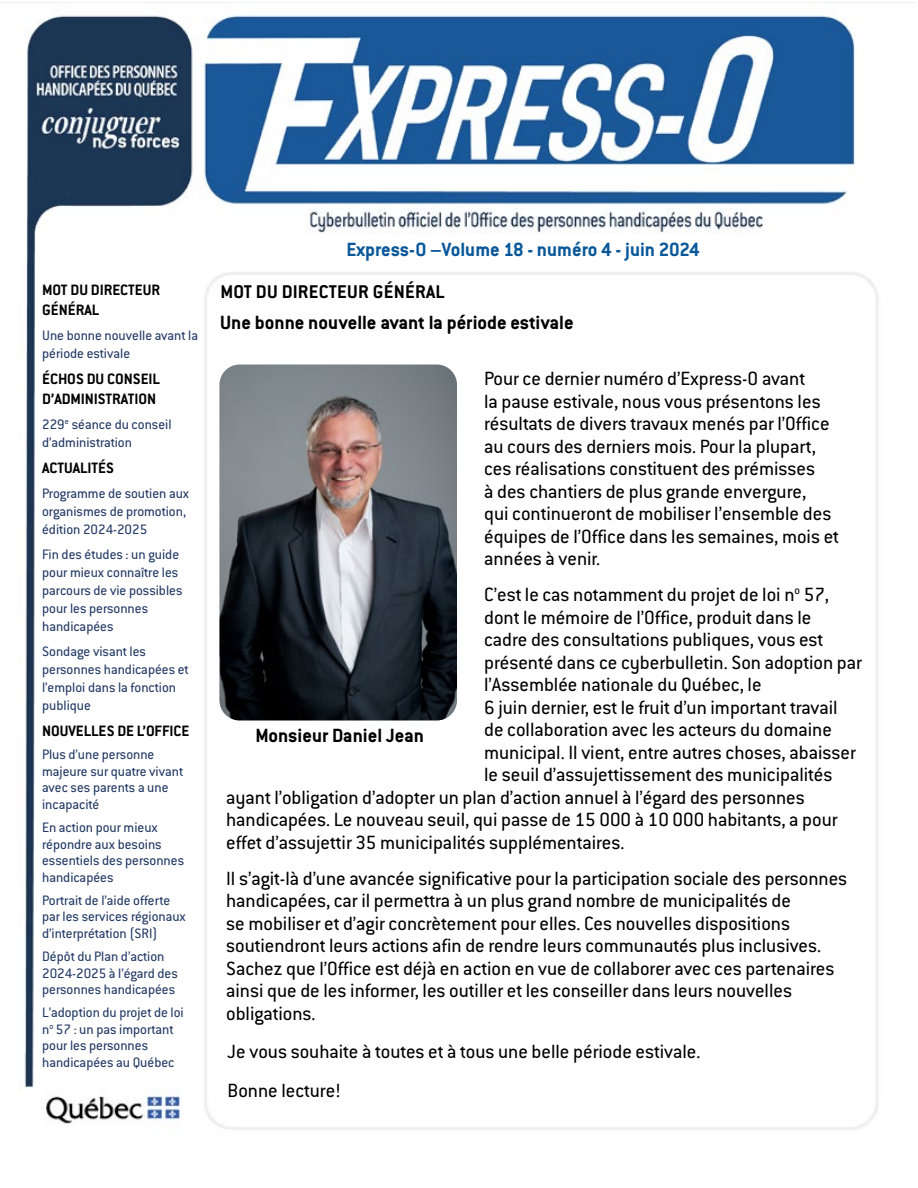
<style>
.page{position:relative;width:918px;height:1188px;background:#fff}
.page>*{position:absolute;margin:0;border:0;box-sizing:border-box;transform-origin:0 0}
.t1{font:21px/22.5px "Conduit ITC";color:#000}
.t2{font:700 21px "Conduit ITC";color:#000}
.t3{font:700 21px "Conduit ITC";color:#085798}
.t4{font:700 20.25px "Conduit ITC";letter-spacing:.015em;color:#000}
.t5{font:700 16.5px/19.8px "Conduit ITC";color:#000}
.t6{font:15px/16.5px "Conduit ITC";color:#213864}
</style>
<div class="page">
<img style="left:0;top:2px;width:916px;height:1128px">
<img style="left:219px;top:364px;width:238px;height:357px">
<p class="t5" style="left:42px;top:280px;width:120px">MOT DU DIRECTEUR<br>GÉNÉRAL</p>
<p class="t6" style="left:42px;top:326px;width:157px;line-height:18px">Une bonne nouvelle avant la période estivale</p>
<p class="t5" style="left:42px;top:369px;width:119px">ÉCHOS DU CONSEIL<br>D’ADMINISTRATION</p>
<p class="t6" style="left:42px;top:415px;width:131px;line-height:18px">229<sup>e</sup> séance du conseil d’administration</p>
<p class="t5" style="left:42px;top:458px;width:73px">ACTUALITÉS</p>
<p class="t6" style="left:42px;top:484px;width:149px;line-height:18px">Programme de soutien aux organismes de promotion, édition 2024-2025</p>
<p class="t6" style="left:42px;top:545px;width:142px;line-height:18px">Fin des études : un guide pour mieux connaître les parcours de vie possibles pour les personnes handicapées</p>
<p class="t6" style="left:42px;top:641px;width:148px;line-height:18px">Sondage visant les personnes handicapées et l’emploi dans la fonction publique</p>
<p class="t5" style="left:42px;top:721px;width:149px">NOUVELLES DE L’OFFICE</p>
<p class="t6" style="left:42px;top:746px;width:142px">Plus d’une personne majeure sur quatre vivant avec ses parents a une incapacité</p>
<p class="t6" style="left:42px;top:819px;width:144px">En action pour mieux répondre aux besoins essentiels des personnes handicapées</p>
<p class="t6" style="left:42px;top:892px;width:145px">Portrait de l’aide offerte par les services régionaux d’interprétation (SRI)</p>
<p class="t6" style="left:42px;top:948px;width:137px">Dépôt du Plan d’action<br>2024-2025 à l’égard des personnes handicapées</p>
<p class="t6" style="left:42px;top:1004px;width:143px">L’adoption du projet de loi n<sup>o</sup> 57 : un pas important pour les personnes handicapées au Québec</p>
<p class="t3" style="left:347px;top:237px;width:355px">Express-O –Volume 18 - numéro 4 - juin 2024</p>
<p class="t4" style="left:220px;top:279px;width:226px">MOT DU DIRECTEUR GÉNÉRAL</p>
<p class="t2" style="left:220px;top:309px;width:355px">Une bonne nouvelle avant la période estivale</p>
<p class="t1" style="left:484px;top:367px;width:356px">Pour ce dernier numéro d’Express-O avant<br>la pause estivale, nous vous présentons les résultats de divers travaux menés par l’Office au cours des derniers mois. Pour la plupart, ces réalisations constituent des prémisses<br>à des chantiers de plus grande envergure,<br>qui continueront de mobiliser l’ensemble des équipes de l’Office dans les semaines, mois et années à venir.</p>
<p class="t1" style="left:484px;top:583px;width:346px">C’est le cas notamment du projet de loi n<sup>o</sup> 57,</p>
<p class="t1" style="left:484px;top:605px;width:329px">dont le mémoire de l’Office, produit dans le</p>
<p class="t1" style="left:484px;top:628px;width:341px">cadre des consultations publiques, vous est</p>
<p class="t1" style="left:484px;top:650px;width:379px">présenté dans ce cyberbulletin. Son adoption par</p>
<p class="t1" style="left:484px;top:673px;width:279px">l’Assemblée nationale du Québec, le</p>
<p class="t1" style="left:484px;top:695px;width:355px">6 juin dernier, est le fruit d’un important travail</p>
<p class="t1" style="left:484px;top:718px;width:349px">de collaboration avec les acteurs du domaine</p>
<p class="t1" style="left:484px;top:740px;width:373px">municipal. Il vient, entre autres choses, abaisser</p>
<p class="t1" style="left:484px;top:763px;width:350px">le seuil d’assujettissement des municipalités</p>
<p class="t1" style="left:226px;top:785px;width:580px">ayant l’obligation d’adopter un plan d’action annuel à l’égard des personnes</p>
<p class="t1" style="left:226px;top:808px;width:613px">handicapées. Le nouveau seuil, qui passe de 15 000 à 10 000 habitants, a pour</p>
<p class="t1" style="left:226px;top:830px;width:400px">effet d’assujettir 35 municipalités supplémentaires.</p>
<p class="t1" style="left:226px;top:866px;width:623px">Il s’agit-là d’une avancée significative pour la participation sociale des personnes handicapées, car il permettra à un plus grand nombre de municipalités de<br>se mobiliser et d’agir concrètement pour elles. Ces nouvelles dispositions soutiendront leurs actions afin de rendre leurs communautés plus inclusives.<br>Sachez que l’Office est déjà en action en vue de collaborer avec ces partenaires ainsi que de les informer, les outiller et les conseiller dans leurs nouvelles obligations.</p>
<p class="t1" style="left:228px;top:1032px;width:474px;line-height:38.7px">Je vous souhaite à toutes et à tous une belle période estivale.<br>Bonne lecture!</p>
<p class="t2" style="left:255px;top:723px;width:170px">Monsieur Daniel Jean</p>
</div>
